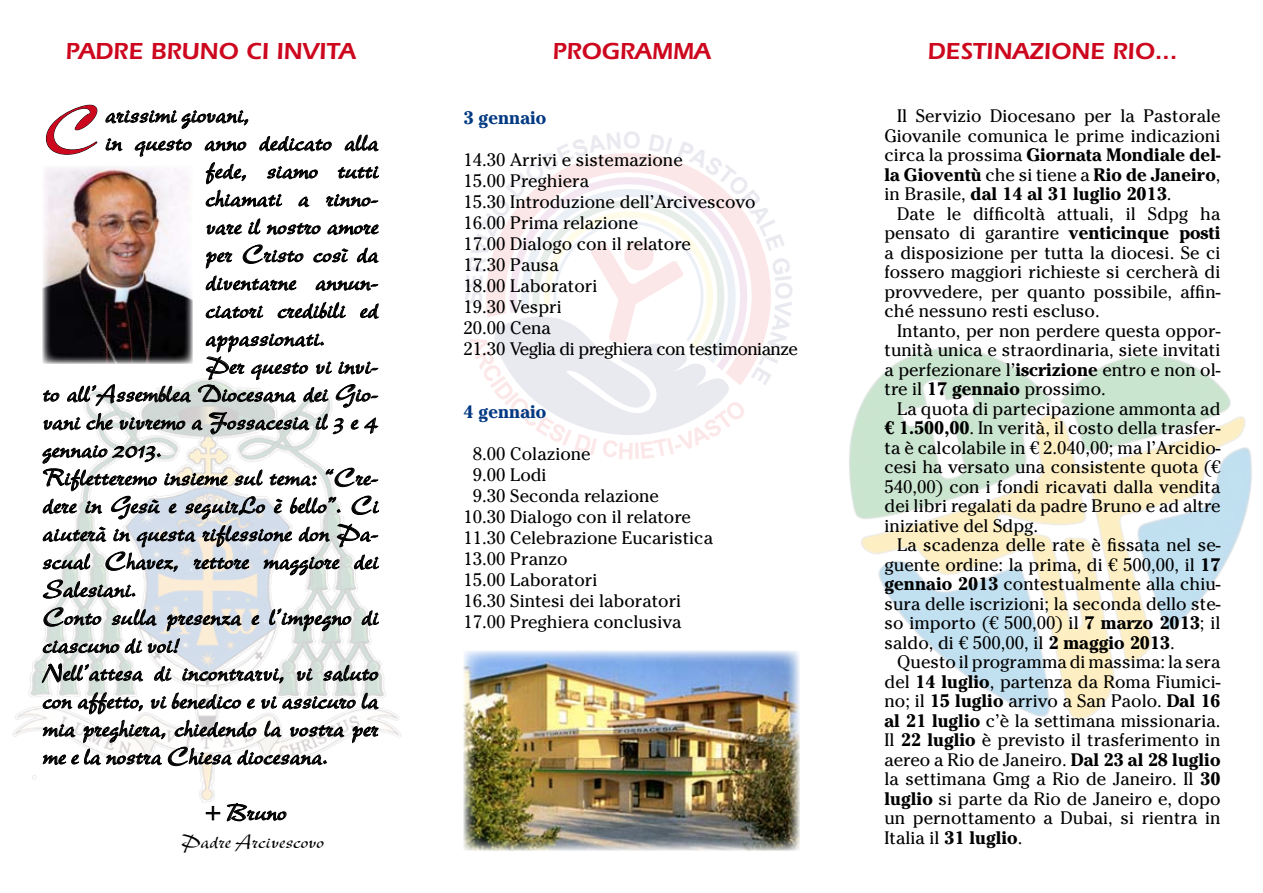
<style>
.page{position:relative;width:1263px;height:893px;background:#fff}
.page>*{position:absolute;margin:0;border:0;box-sizing:border-box;transform-origin:0 0}
.t1{font:67.5px "New Berolina MT Std";color:#cd071e}
.t2{font:25.5px "New Berolina MT Std";color:#000}
.t3{font:600 24px "ITC Eras Std";color:#cd071e}
.t4{font:21px "New Berolina MT Std";color:#000}
.t5{font:18px/19.5px "Cheltenham Std";color:#000;text-align:justify}
.t6{font:700 18px "Cheltenham Std";color:#003882}
.s1{font-weight:700}
</style>
<div class="page">
<img style="left:43px;top:167px;width:150px;height:167px">
<img style="left:463px;top:651px;width:336px;height:199px">
<img style="left:849px;top:348px;width:403px;height:372px">
<img style="left:12px;top:367px;width:389px;height:449px">
<svg style="left:46px;top:105px;width:51px;height:50px"></svg>
<svg style="left:106px;top:110px;width:142px;height:19px"></svg>
<svg style="left:106px;top:138px;width:16px;height:13px"></svg>
<svg style="left:135px;top:139px;width:57px;height:18px"></svg>
<svg style="left:205px;top:141px;width:41px;height:10px"></svg>
<svg style="left:259px;top:136px;width:73px;height:15px"></svg>
<svg style="left:345px;top:135px;width:33px;height:16px"></svg>
<svg style="left:206px;top:162px;width:40px;height:22px"></svg>
<svg style="left:267px;top:166px;width:51px;height:13px"></svg>
<svg style="left:338px;top:166px;width:41px;height:13px"></svg>
<svg style="left:206px;top:190px;width:76px;height:17px"></svg>
<svg style="left:299px;top:197px;width:10px;height:10px"></svg>
<svg style="left:326px;top:194px;width:52px;height:13px"></svg>
<svg style="left:207px;top:224px;width:35px;height:11px"></svg>
<svg style="left:248px;top:219px;width:12px;height:15px"></svg>
<svg style="left:267px;top:223px;width:54px;height:12px"></svg>
<svg style="left:328px;top:224px;width:51px;height:11px"></svg>
<svg style="left:206px;top:252px;width:26px;height:17px"></svg>
<svg style="left:243px;top:245px;width:60px;height:19px"></svg>
<svg style="left:313px;top:249px;width:35px;height:13px"></svg>
<svg style="left:357px;top:248px;width:21px;height:15px"></svg>
<svg style="left:206px;top:276px;width:90px;height:15px"></svg>
<svg style="left:316px;top:280px;width:62px;height:11px"></svg>
<svg style="left:206px;top:306px;width:57px;height:13px"></svg>
<svg style="left:278px;top:302px;width:68px;height:17px"></svg>
<svg style="left:360px;top:303px;width:19px;height:16px"></svg>
<svg style="left:43px;top:334px;width:335px;height:100px"></svg>
<svg style="left:43px;top:445px;width:336px;height:153px"></svg>
<svg style="left:44px;top:607px;width:57px;height:19px"></svg>
<svg style="left:112px;top:609px;width:45px;height:16px"></svg>
<svg style="left:167px;top:615px;width:74px;height:16px"></svg>
<svg style="left:252px;top:615px;width:7px;height:10px"></svg>
<svg style="left:269px;top:609px;width:82px;height:22px"></svg>
<svg style="left:362px;top:610px;width:17px;height:16px"></svg>
<svg style="left:43px;top:640px;width:76px;height:13px"></svg>
<svg style="left:125px;top:638px;width:17px;height:15px"></svg>
<svg style="left:148px;top:638px;width:32px;height:15px"></svg>
<svg style="left:42px;top:664px;width:101px;height:19px"></svg>
<svg style="left:154px;top:666px;width:17px;height:15px"></svg>
<svg style="left:182px;top:668px;width:101px;height:15px"></svg>
<svg style="left:297px;top:668px;width:15px;height:13px"></svg>
<svg style="left:323px;top:665px;width:55px;height:16px"></svg>
<svg style="left:43px;top:699px;width:29px;height:10px"></svg>
<svg style="left:78px;top:692px;width:65px;height:22px"></svg>
<svg style="left:151px;top:696px;width:15px;height:13px"></svg>
<svg style="left:172px;top:693px;width:69px;height:16px"></svg>
<svg style="left:247px;top:699px;width:8px;height:10px"></svg>
<svg style="left:261px;top:696px;width:95px;height:13px"></svg>
<svg style="left:362px;top:693px;width:16px;height:16px"></svg>
<svg style="left:352px;top:726px;width:26px;height:17px"></svg>
<svg style="left:43px;top:720px;width:301px;height:46px"></svg>
<svg style="left:206px;top:806px;width:14px;height:14px"></svg>
<svg style="left:227px;top:803px;width:59px;height:18px"></svg>
<svg style="left:486px;top:153px;width:285px;height:282px"></svg>
<h3 class="t3" style="left:66px;top:37px;width:291px">PADRE BRUNO CI INVITA</h3>
<h1 class="t1" style="left:43px;top:90px;width:59px">C</h1>
<h2 class="t2" style="left:105px;top:100px;width:146px">arissimi giovani,</h2>
<h2 class="t2" style="left:105px;top:128px;width:275px">in questo anno dedicato alla</h2>
<h2 class="t2" style="left:206px;top:155px;width:174px">fede, siamo tutti</h2>
<h2 class="t2" style="left:206px;top:183px;width:174px">chiamati a rinno-</h2>
<h2 class="t2" style="left:206px;top:211px;width:174px">vare il nostro amore</h2>
<h2 class="t2" style="left:206px;top:239px;width:174px">per Cristo così da</h2>
<h2 class="t2" style="left:206px;top:267px;width:174px">diventarne annun-</h2>
<h2 class="t2" style="left:206px;top:295px;width:174px">ciatori credibili ed</h2>
<h2 class="t2" style="left:206px;top:323px;width:122px">appassionati.</h2>
<h2 class="t2" style="left:206px;top:351px;width:174px">Per questo vi invi-</h2>
<h2 class="t2" style="left:43px;top:379px;width:337px">to all’Assemblea Diocesana dei Gio-</h2>
<h2 class="t2" style="left:43px;top:407px;width:337px">vani che vivremo a Fossacesia il 3 e 4</h2>
<h2 class="t2" style="left:43px;top:434px;width:121px">gennaio 2013.</h2>
<h2 class="t2" style="left:43px;top:462px;width:337px">Rifletteremo insieme sul tema: “Cre-</h2>
<h2 class="t2" style="left:43px;top:490px;width:337px">dere in Gesù e seguirLo è bello”. Ci</h2>
<h2 class="t2" style="left:43px;top:518px;width:337px">aiuterà in questa riflessione don Pa-</h2>
<h2 class="t2" style="left:43px;top:546px;width:337px">scual Chavez, rettore maggiore dei</h2>
<h2 class="t2" style="left:43px;top:574px;width:96px">Salesiani.</h2>
<h2 class="t2" style="left:43px;top:602px;width:337px">Conto sulla presenza e l’impegno di</h2>
<h2 class="t2" style="left:43px;top:630px;width:139px">ciascuno di voi!</h2>
<h2 class="t2" style="left:43px;top:658px;width:337px">Nell’attesa di incontrarvi, vi saluto</h2>
<h2 class="t2" style="left:43px;top:686px;width:337px">con affetto, vi benedico e vi assicuro la</h2>
<h2 class="t2" style="left:43px;top:713px;width:337px">mia preghiera, chiedendo la vostra per</h2>
<h2 class="t2" style="left:43px;top:741px;width:287px">me e la nostra Chiesa diocesana.</h2>
<h2 class="t2" style="left:205px;top:797px;width:84px">+ Bruno</h2>
<p class="t4" style="left:181px;top:829px;width:145px">Padre Arcivescovo</p>
<h3 class="t3" style="left:552px;top:38px;width:160px">PROGRAMMA</h3>
<p class="t6" style="left:463px;top:107px;width:84px">3 gennaio</p>
<p class="t5" style="left:463px;top:149px;width:336px;line-height:21px;text-align:left">14.30 Arrivi e sistemazione<br>15.00 Preghiera<br>15.30 Introduzione dell’Arcivescovo<br>16.00 Prima relazione<br>17.00 Dialogo con il relatore<br>17.30 Pausa<br>18.00 Laboratori<br>19.30 Vespri<br>20.00 Cena<br>21.30 Veglia di preghiera con testimonianze</p>
<p class="t6" style="left:463px;top:401px;width:84px">4 gennaio</p>
<p class="t5" style="left:473px;top:444px;width:119px">8.00 Colazione</p>
<p class="t5" style="left:473px;top:465px;width:75px">9.00 Lodi</p>
<p class="t5" style="left:473px;top:486px;width:188px">9.30 Seconda relazione</p>
<p class="t5" style="left:463px;top:507px;width:229px">10.30 Dialogo con il relatore</p>
<p class="t5" style="left:463px;top:528px;width:251px">11.30 Celebrazione Eucaristica</p>
<p class="t5" style="left:463px;top:549px;width:106px">13.00 Pranzo</p>
<p class="t5" style="left:463px;top:570px;width:135px">15.00 Laboratori</p>
<p class="t5" style="left:463px;top:591px;width:219px">16.30 Sintesi dei laboratori</p>
<p class="t5" style="left:463px;top:612px;width:220px">17.00 Preghiera conclusiva</p>
<h3 class="t3" style="left:927px;top:38px;width:251px">DESTINAZIONE RIO...</h3>
<p class="t5" style="left:884px;top:106px;width:337px;text-indent:13px">Il Servizio Diocesano per la Pastorale Giovanile comunica le prime indicazioni circa la prossima <span class="s1">Giornata Mondiale del&shy;la Gioventù</span> che si tiene a <span class="s1">Rio de Janeiro</span>, in Brasile, <span class="s1">dal 14 al 31 luglio 2013</span>.</p>
<p class="t5" style="left:884px;top:204px;width:337px;text-indent:13px">Date le difficoltà attuali, il Sdpg ha pensato di garantire <span class="s1">venticinque posti </span>a disposizione per tutta la diocesi. Se ci fossero maggiori richieste si cercherà di provvedere, per quanto possibile, affin&shy;ché nessuno resti escluso.</p>
<p class="t5" style="left:884px;top:321px;width:337px;text-indent:13px">Intanto, per non perdere questa oppor&shy;tunità unica e straordinaria, siete invitati a perfezionare l’<span class="s1">iscrizione</span> entro e non ol&shy;tre il <span class="s1">17 gennaio</span> prossimo.</p>
<p class="t5" style="left:884px;top:399px;width:337px;text-indent:13px">La quota di partecipazione ammonta ad <span class="s1">€ 1.500,00</span>. In verità, il costo della trasfer&shy;ta è calcolabile in € 2.040,00; ma l’Arcidio&shy;cesi ha versato una consistente quota (€ 540,00) con i fondi ricavati dalla vendita dei libri regalati da padre Bruno e ad altre iniziative del Sdpg.</p>
<p class="t5" style="left:884px;top:535px;width:337px;text-indent:13px">La scadenza delle rate è fissata nel se&shy;guente ordine: la prima, di € 500,00, il <span class="s1">17 gennaio 2013</span> contestualmente alla chiu&shy;sura delle iscrizioni; la seconda dello ste&shy;so importo (€ 500,00) il <span class="s1">7 marzo 2013</span>; il saldo, di € 500,00, il <span class="s1">2 maggio 2013</span>.</p>
<p class="t5" style="left:884px;top:652px;width:337px;text-indent:13px">Questo il programma di massima: la sera del <span class="s1">14 luglio</span>, partenza da Roma Fiumici&shy;no; il <span class="s1">15 luglio</span> arrivo a San Paolo. <span class="s1">Dal 16 al 21 luglio</span> c’è la settimana missionaria.<br>Il <span class="s1">22 luglio</span> è previsto il trasferimento in aereo a Rio de Janeiro. <span class="s1">Dal 23 al 28 luglio </span>la settimana Gmg a Rio de Janeiro. Il <span class="s1">30 luglio</span> si parte da Rio de Janeiro e, dopo un pernottamento a Dubai, si rientra in Italia il <span class="s1">31 luglio</span>.</p>
</div>
